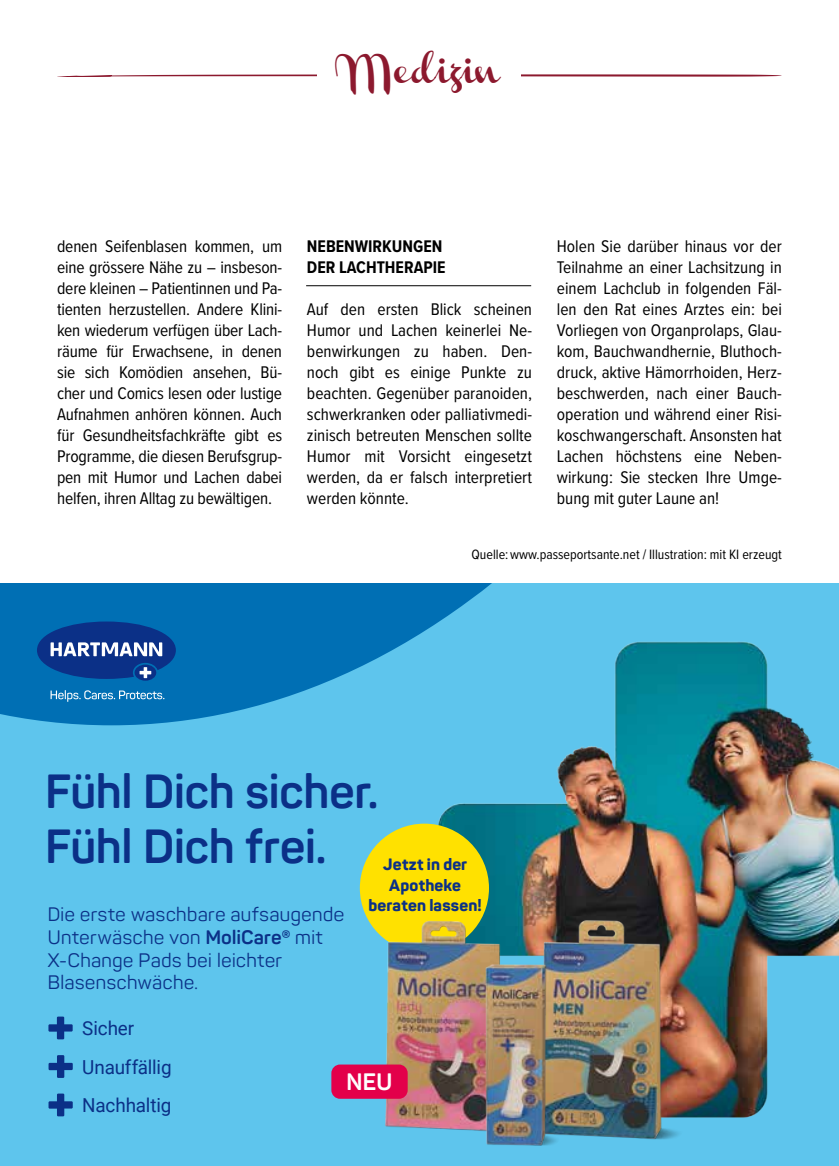
<style>
.page{position:relative;width:839px;height:1166px;background:#fff}
.page>*{position:absolute;margin:0;border:0;box-sizing:border-box;transform-origin:0 0}
.t1{font:700 47.25px/54.2px "Panton";letter-spacing:-.02em;color:#0b3087}
.t2{font:26.25px "Channel";color:#8c192e}
.t3{font:700 23.45px "Panton";color:#fff}
.t4{font:19.25px/22.8px "Panton";letter-spacing:-.005em;color:#0b3087}
.t5{font:19.25px/38.5px "Roboto";letter-spacing:-.01em;color:#0b3087}
.t6{font:17.5px/21px "Proxima Nova Cond";color:#000;text-align:justify}
.t7{font:700 17.5px/21px "Proxima Nova Cond";color:#000}
.t8{font:800 16.28px/20.7px "Panton";letter-spacing:.01em;color:#0b3087;text-align:center}
.t9{font:14px "Proxima Nova Cond";color:#000}
.s1{font-weight:700}
</style>
<div class="page">
<div style="left:0;top:583px;width:838px;height:583px;background:#5ec5ed"></div>
<img style="left:376px;top:725px;width:462px;height:393px">
<svg style="left:48px;top:1016px;width:25px;height:23px"></svg>
<svg style="left:49px;top:1055px;width:24px;height:23px"></svg>
<svg style="left:48px;top:1093px;width:25px;height:23px"></svg>
<div style="left:360px;top:823px;width:129px;height:130px;background:#ffe100;border-radius:50%"></div>
<img style="left:364px;top:912px;width:129px;height:219px">
<img style="left:493px;top:912px;width:216px;height:228px">
<img style="left:476px;top:959px;width:102px;height:187px">
<div style="left:331px;top:1064px;width:76px;height:35px;background:#e3004a;border-radius:9px"></div>
<svg style="left:0;top:583px;width:799px;height:142px"></svg>
<svg style="left:135px;top:664px;width:21px;height:17px"></svg>
<svg style="left:37px;top:621px;width:139px;height:58px;background:#24559e"></svg>
<svg style="left:51px;top:690px;width:113px;height:12px"></svg>
<hr style="left:306px;top:285px;width:225px;height:1px;background:#000">
<svg style="left:57px;top:74px;width:725px;height:3px;background:#be7d89"></svg>
<div style="left:317px;top:50px;width:204px;height:48px;background:#fff"></div>
<h2 class="t2" style="left:348px;top:58px;width:153px">Medizin</h2>
<p class="t6" style="left:57px;top:235px;width:226px">denen Seifenblasen kommen, um eine grössere Nähe zu – insbeson&shy;dere kleinen – Patientinnen und Pa&shy;tienten herzustellen. Andere Klini&shy;ken wiederum verfügen über Lach&shy;räume für Erwachsene, in denen sie sich Komödien ansehen, Bü&shy;cher und Comics lesen oder lustige Aufnahmen anhören können. Auch für Gesundheitsfachkräfte gibt es Programme, die diesen Berufsgrup&shy;pen mit Humor und Lachen dabei helfen, ihren Alltag zu bewältigen.</p>
<p class="t7" style="left:307px;top:235px;width:140px">NEBENWIRKUNGEN<br>DER LACHTHERAPIE</p>
<p class="t6" style="left:307px;top:298px;width:226px">Auf den ersten Blick scheinen Humor und Lachen keinerlei Ne&shy;benwirkungen zu haben. Den&shy;noch gibt es einige Punkte zu beachten. Gegenüber paranoiden, schwerkranken oder palliativmedi&shy;zinisch betreuten Menschen sollte Humor mit Vorsicht eingesetzt werden, da er falsch interpretiert werden könnte.</p>
<p class="t6" style="left:556px;top:235px;width:226px">Holen Sie darüber hinaus vor der Teilnahme an einer Lachsitzung in einem Lachclub in folgenden Fäl&shy;len den Rat eines Arztes ein: bei Vorliegen von Organprolaps, Glau&shy;kom, Bauchwandhernie, Bluthoch&shy;druck, aktive Hämorrhoiden, Herz&shy;beschwerden, nach einer Bauch&shy;operation und während einer Risi&shy;koschwangerschaft. Ansonsten hat Lachen höchstens eine Neben&shy;wirkung: Sie stecken Ihre Umge&shy;bung mit guter Laune an!</p>
<p class="t9" style="left:471px;top:544px;width:312px">Quelle: www.passeportsante.net / Illustration: mit KI erzeugt</p>
<h1 class="t1" style="left:45px;top:764px;width:335px">Fühl Dich sicher.<br>Fühl Dich frei.</h1>
<p class="t8" style="left:368px;top:853px;width:115px">Jetzt in der<br>Apotheke beraten lassen!</p>
<p class="t4" style="left:47px;top:903px;width:298px">Die erste waschbare aufsaugende<br>Unterwäsche von <span class="s1">MoliCare®</span> mit<br>X-Change Pads bei leichter<br>Blasenschwäche.</p>
<p class="t5" style="left:82px;top:1008px;width:91px">Sicher<br>Unauffällig<br>Nachhaltig</p>
<h3 class="t3" style="left:346px;top:1067px;width:48px">NEU</h3>
</div>
